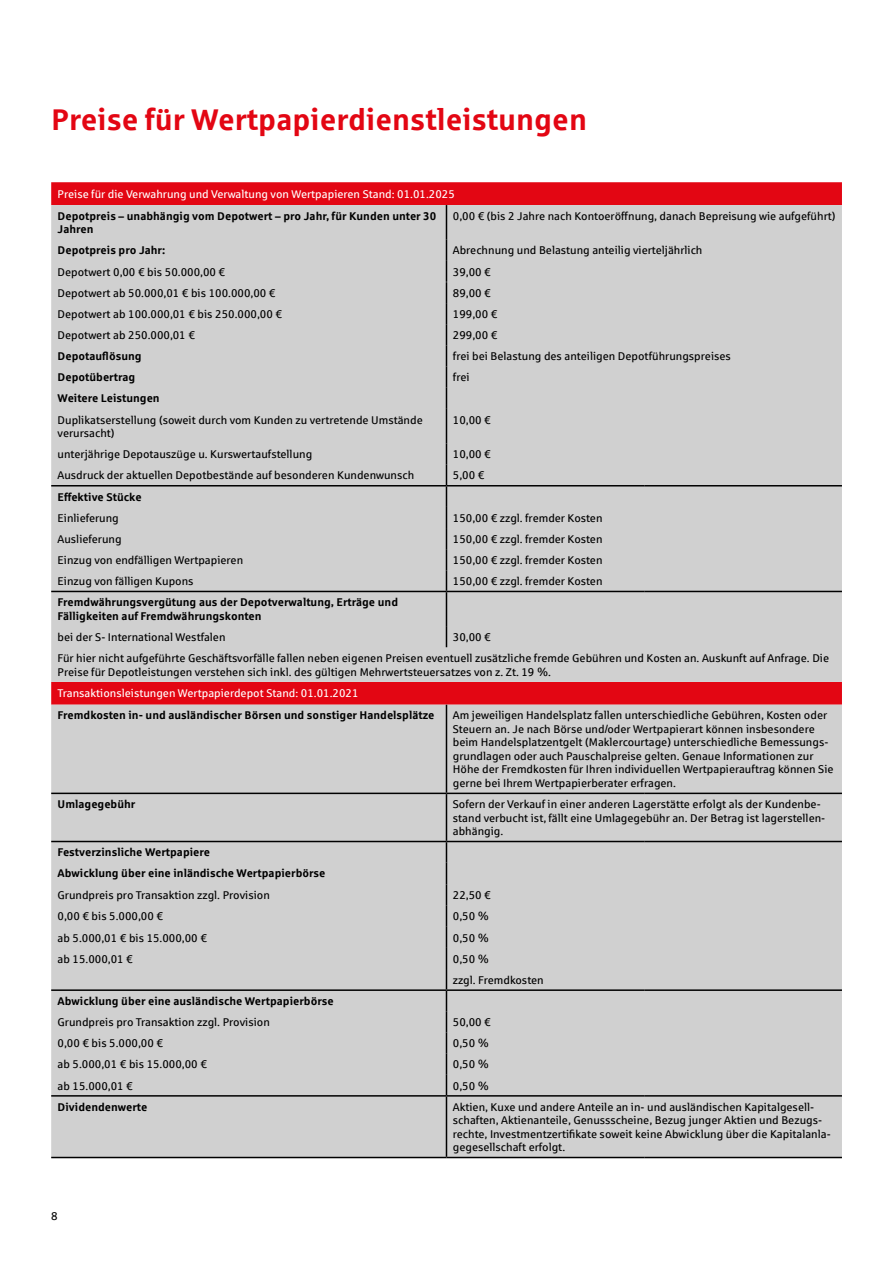
<style>
.page{position:relative;width:893px;height:1263px;background:#fff}
.page>*{position:absolute;margin:0;border:0;box-sizing:border-box;transform-origin:0 0}
.t1{font:700 30px "Sparkasse Rg";color:#e30613}
.t2{font:11.25px/13.5px "Sparkasse Rg";color:#000}
.t3{font:700 11.25px/13.5px "Sparkasse Rg";color:#000}
.t4{font:11.25px "Sparkasse Rg";color:#fff}
</style>
<div class="page">
<div style="left:51px;top:182px;width:791px;height:23px;background:#e30613"></div>
<div style="left:51px;top:205px;width:791px;height:952px;background:#d0d0d0"></div>
<hr style="left:51px;top:591px;width:395px;height:1px;background:#000">
<hr style="left:446px;top:591px;width:198px;height:1px;background:#000">
<hr style="left:644px;top:591px;width:198px;height:1px;background:#000">
<hr style="left:51px;top:1157px;width:395px;height:1px;background:#000">
<hr style="left:446px;top:1157px;width:198px;height:1px;background:#000">
<hr style="left:644px;top:1157px;width:198px;height:1px;background:#000">
<hr style="left:446px;top:205px;width:1px;height:35px;background:#000">
<hr style="left:446px;top:409px;width:1px;height:34px;background:#000">
<hr style="left:446px;top:592px;width:1px;height:34px;background:#000">
<svg style="left:446px;top:240px;width:1px;height:169px"></svg>
<svg style="left:446px;top:443px;width:1px;height:148px"></svg>
<svg style="left:446px;top:626px;width:1px;height:21px"></svg>
<hr style="left:51px;top:485px;width:395px;height:1px;background:#000">
<hr style="left:446px;top:485px;width:198px;height:1px;background:#000">
<hr style="left:644px;top:485px;width:198px;height:1px;background:#000">
<hr style="left:51px;top:793px;width:395px;height:1px;background:#000">
<hr style="left:446px;top:793px;width:198px;height:1px;background:#000">
<hr style="left:644px;top:793px;width:198px;height:1px;background:#000">
<hr style="left:51px;top:841px;width:395px;height:1px;background:#000">
<hr style="left:446px;top:841px;width:198px;height:1px;background:#000">
<hr style="left:644px;top:841px;width:198px;height:1px;background:#000">
<hr style="left:51px;top:1095px;width:395px;height:1px;background:#000">
<hr style="left:446px;top:1095px;width:198px;height:1px;background:#000">
<hr style="left:644px;top:1095px;width:198px;height:1px;background:#000">
<hr style="left:51px;top:989px;width:395px;height:2px;background:#000">
<hr style="left:446px;top:989px;width:198px;height:2px;background:#000">
<hr style="left:644px;top:989px;width:198px;height:2px;background:#000">
<hr style="left:446px;top:705px;width:1px;height:88px;background:#000">
<hr style="left:446px;top:794px;width:1px;height:47px;background:#000">
<svg style="left:446px;top:842px;width:1px;height:253px"></svg>
<hr style="left:446px;top:1096px;width:1px;height:61px;background:#000">
<h1 class="t1" style="left:51px;top:101px;width:537px">Preise für Wertpapierdienstleistungen</h1>
<p class="t4" style="left:58px;top:187px;width:399px">Preise für die Verwahrung und Verwaltung von Wertpapieren Stand: 01.01.2025</p>
<p class="t3" style="left:58px;top:209px;width:380px">Depotpreis – unabhängig vom Depotwert – pro Jahr, für Kunden unter 30<br>Jahren</p>
<p class="t2" style="left:453px;top:209px;width:384px">0,00 € (bis 2 Jahre nach Kontoeröffnung, danach Bepreisung wie aufgeführt)</p>
<p class="t3" style="left:58px;top:243px;width:109px">Depotpreis pro Jahr:</p>
<p class="t2" style="left:453px;top:243px;width:251px">Abrechnung und Belastung anteilig vierteljährlich</p>
<p class="t2" style="left:58px;top:265px;width:169px">Depotwert 0,00 € bis 50.000,00 €</p>
<p class="t2" style="left:453px;top:265px;width:39px">39,00 €</p>
<p class="t2" style="left:58px;top:286px;width:219px">Depotwert ab 50.000,01 € bis 100.000,00 €</p>
<p class="t2" style="left:453px;top:286px;width:39px">89,00 €</p>
<p class="t2" style="left:58px;top:307px;width:226px">Depotwert ab 100.000,01 € bis 250.000,00 €</p>
<p class="t2" style="left:453px;top:307px;width:46px">199,00 €</p>
<p class="t2" style="left:58px;top:328px;width:139px">Depotwert ab 250.000,01 €</p>
<p class="t2" style="left:453px;top:328px;width:46px">299,00 €</p>
<p class="t3" style="left:58px;top:349px;width:86px">Depotauflösung</p>
<p class="t2" style="left:453px;top:349px;width:280px">frei bei Belastung des anteiligen Depotführungspreises</p>
<p class="t3" style="left:58px;top:370px;width:79px">Depotübertrag</p>
<p class="t2" style="left:453px;top:370px;width:18px">frei</p>
<p class="t3" style="left:58px;top:391px;width:104px">Weitere Leistungen</p>
<p class="t2" style="left:58px;top:413px;width:367px">Duplikatserstellung (soweit durch vom Kunden zu vertretende Umstände verursacht)</p>
<p class="t2" style="left:453px;top:413px;width:39px">10,00 €</p>
<p class="t2" style="left:58px;top:447px;width:256px">unterjährige Depotauszüge u. Kurswertaufstellung</p>
<p class="t2" style="left:453px;top:447px;width:39px">10,00 €</p>
<p class="t2" style="left:58px;top:468px;width:358px">Ausdruck der aktuellen Depotbestände auf besonderen Kundenwunsch</p>
<p class="t2" style="left:453px;top:468px;width:33px">5,00 €</p>
<p class="t3" style="left:58px;top:489px;width:86px">Effektive Stücke</p>
<p class="t2" style="left:58px;top:511px;width:63px">Einlieferung</p>
<p class="t2" style="left:453px;top:511px;width:151px">150,00 € zzgl. fremder Kosten</p>
<p class="t2" style="left:58px;top:532px;width:66px">Auslieferung</p>
<p class="t2" style="left:453px;top:532px;width:151px">150,00 € zzgl. fremder Kosten</p>
<p class="t2" style="left:58px;top:553px;width:187px">Einzug von endfälligen Wertpapieren</p>
<p class="t2" style="left:453px;top:553px;width:151px">150,00 € zzgl. fremder Kosten</p>
<p class="t2" style="left:58px;top:574px;width:138px">Einzug von fälligen Kupons</p>
<p class="t2" style="left:453px;top:574px;width:151px">150,00 € zzgl. fremder Kosten</p>
<p class="t3" style="left:58px;top:595px;width:342px">Fremdwährungsvergütung aus der Depotverwaltung, Erträge und<br>Fälligkeiten auf Fremdwährungskonten</p>
<p class="t2" style="left:58px;top:630px;width:169px">bei der S- International Westfalen</p>
<p class="t2" style="left:58px;top:626px;width:773px;line-height:21.1px;text-indent:395px">30,00 €<br>Für hier nicht aufgeführte Geschäftsvorfälle fallen neben eigenen Preisen eventuell zusätzliche fremde Gebühren und Kosten an. Auskunft auf Anfrage. Die</p>
<p class="t2" style="left:58px;top:664px;width:495px">Preise für Depotleistungen verstehen sich inkl. des gültigen Mehrwertsteuersatzes von z. Zt. 19 %.</p>
<p class="t4" style="left:58px;top:686px;width:302px">Transaktionsleistungen Wertpapierdepot Stand: 01.01.2021</p>
<p class="t3" style="left:58px;top:708px;width:378px">Fremdkosten in- und ausländischer Börsen und sonstiger Handelsplätze</p>
<p class="t2" style="left:453px;top:708px;width:382px">Am jeweiligen Handelsplatz fallen unterschiedliche Gebühren, Kosten oder Steuern an. Je nach Börse und/oder Wertpapierart können insbesondere beim Handelsplatzentgelt (Maklercourtage) unterschiedliche Bemessungs&shy;grundlagen oder auch Pauschalpreise gelten. Genaue Informationen zur Höhe der Fremdkosten für Ihren individuellen Wertpapierauftrag können Sie gerne bei Ihrem Wertpapierberater erfragen.</p>
<p class="t3" style="left:58px;top:797px;width:79px">Umlagegebühr</p>
<p class="t2" style="left:453px;top:797px;width:374px">Sofern der Verkauf in einer anderen Lagerstätte erfolgt als der Kundenbe&shy;stand verbucht ist, fällt eine Umlagegebühr an. Der Betrag ist lagerstellen&shy;abhängig.</p>
<p class="t3" style="left:58px;top:841px;width:269px;line-height:21.1px">Festverzinsliche Wertpapiere<br>Abwicklung über eine inländische Wertpapierbörse</p>
<p class="t2" style="left:58px;top:888px;width:214px">Grundpreis pro Transaktion zzgl. Provision</p>
<p class="t2" style="left:453px;top:888px;width:39px">22,50 €</p>
<p class="t2" style="left:58px;top:909px;width:107px">0,00 € bis 5.000,00 €</p>
<p class="t2" style="left:453px;top:909px;width:38px">0,50 %</p>
<p class="t2" style="left:58px;top:930px;width:151px">ab 5.000,01 € bis 15.000,00 €</p>
<p class="t2" style="left:453px;top:930px;width:38px">0,50 %</p>
<p class="t2" style="left:58px;top:952px;width:77px">ab 15.000,01 €</p>
<p class="t2" style="left:453px;top:948px;width:92px;line-height:21.1px">0,50 %<br>zzgl. Fremdkosten</p>
<p class="t3" style="left:58px;top:994px;width:278px">Abwicklung über eine ausländische Wertpapierbörse</p>
<p class="t2" style="left:58px;top:1015px;width:214px">Grundpreis pro Transaktion zzgl. Provision</p>
<p class="t2" style="left:453px;top:1015px;width:39px">50,00 €</p>
<p class="t2" style="left:58px;top:1036px;width:107px">0,00 € bis 5.000,00 €</p>
<p class="t2" style="left:453px;top:1036px;width:38px">0,50 %</p>
<p class="t2" style="left:58px;top:1057px;width:151px">ab 5.000,01 € bis 15.000,00 €</p>
<p class="t2" style="left:453px;top:1057px;width:38px">0,50 %</p>
<p class="t2" style="left:58px;top:1078px;width:77px">ab 15.000,01 €</p>
<p class="t2" style="left:453px;top:1078px;width:38px">0,50 %</p>
<p class="t3" style="left:58px;top:1099px;width:91px">Dividendenwerte</p>
<p class="t2" style="left:453px;top:1100px;width:379px">Aktien, Kuxe und andere Anteile an in- und ausländischen Kapitalgesell&shy;schaften, Aktienanteile, Genussscheine, Bezug junger Aktien und Bezugs&shy;rechte, Investmentzertifikate soweit keine Abwicklung über die Kapitalanla&shy;gegesellschaft erfolgt.</p>
<p class="t2" style="left:51px;top:1209px;width:8px">8</p>
</div>
